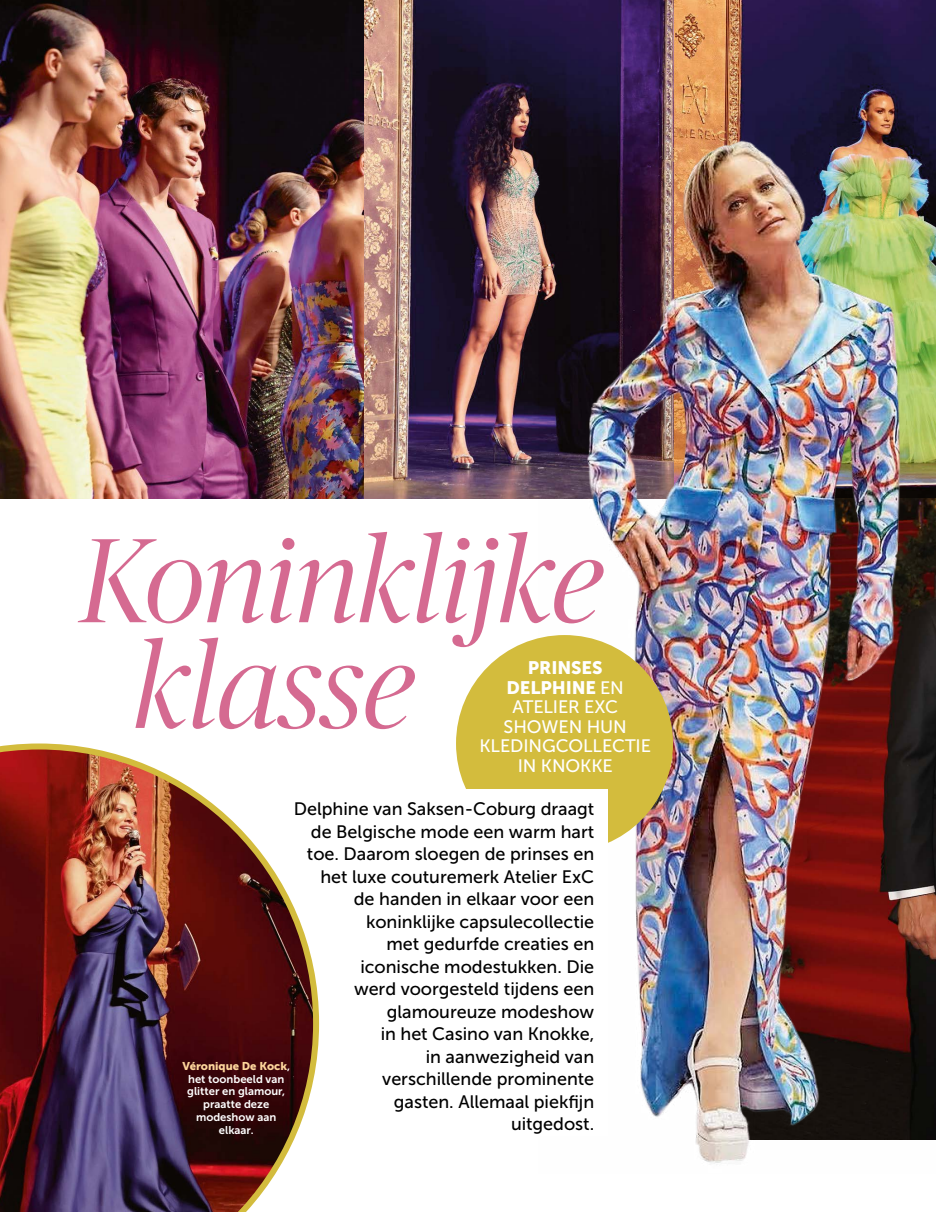
<style>
.page{position:relative;width:936px;height:1212px;background:#fff}
.page>*{position:absolute;margin:0;border:0;box-sizing:border-box;transform-origin:0 0}
.t1{font:italic 300 119.7px/105.8px "Publico Banner";letter-spacing:-.005em;color:#d56a91}
.t2{font:18px/22.5px "Museo Sans 500";color:#000;text-align:right}
.t3{font:18px/19.5px "Museo Sans 500";letter-spacing:-.005em;color:#fff;text-align:center}
.t4{font:18px/19.5px "Museo Sans 900";letter-spacing:-.005em;color:#fff;text-align:center}
.t5{font:11.25px/12.8px "Museo Sans 700";color:#fff;text-align:center}
.t6{font:11.25px "Museo Sans 900";color:#fdd59b}
.s1{font-family:"Museo Sans 500"}
.s2{font-family:"Museo Sans 700";color:#fff}
</style>
<div class="page">
<img style="left:673px;top:0;width:262px;height:111px">
<img style="left:0;top:0;width:374px;height:499px">
<img style="left:365px;top:0;width:308px;height:498px">
<img style="left:538px;top:111px;width:397px;height:1053px">
<div style="left:456px;top:635px;width:217px;height:217px;background:#d3bc3d;border-radius:50%"></div>
<div style="left:210px;top:789px;width:397px;height:346px;background:#fff"></div>
<img style="left:0;top:743px;width:319px;height:469px">
<h1 class="t1" style="left:133px;top:522px;width:472px;text-indent:-52px">Koninklijke klasse</h1>
<p class="t4" style="left:506px;top:658px;width:119px">PRINSES<br>DELPHINE <span class="s1">EN</span></p>
<p class="t3" style="left:479px;top:697px;width:173px">ATELIER EXC<br>SHOWEN HUN<br>KLEDINGCOLLECTIE<br>IN KNOKKE</p>
<p class="t2" style="left:294px;top:798px;width:302px">Delphine van Saksen-Coburg draagt de Belgische mode een warm hart toe. Daarom sloegen de prinses en het luxe couturemerk Atelier ExC<br>de handen in elkaar voor een koninklijke capsulecollectie<br>met gedurfde creaties en<br>iconische modestukken. Die<br>werd voorgesteld tijdens een glamoureuze modeshow<br>in het Casino van Knokke,<br>in aanwezigheid van<br>verschillende prominente<br>gasten. Allemaal piekfijn<br>uitgedost.</p>
<p class="t6" style="left:182px;top:1060px;width:109px">Véronique De Kock<span class="s2">,</span></p>
<p class="t5" style="left:187px;top:1072px;width:99px">het toonbeeld van glitter en glamour, praatte deze modeshow aan elkaar.</p>
</div>
